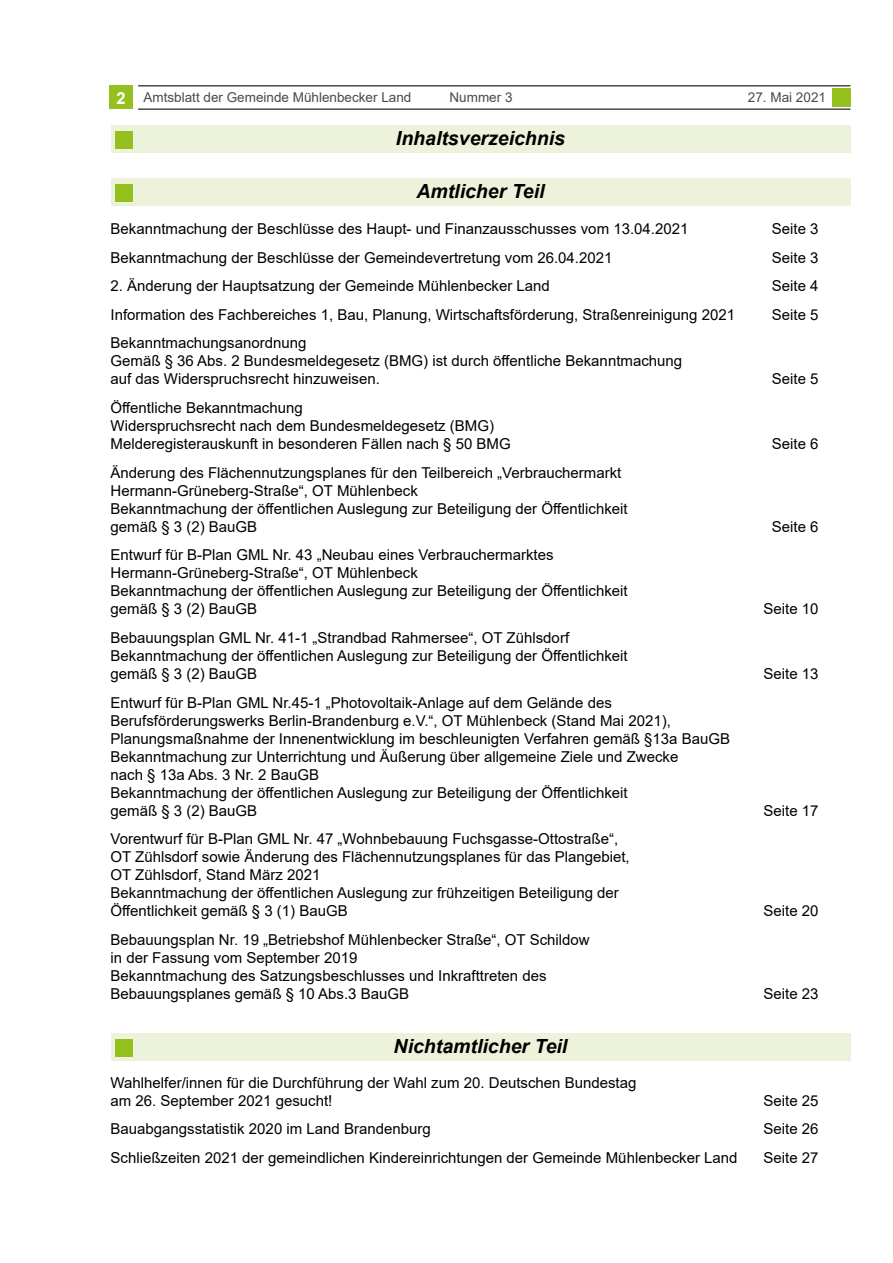
<style>
.page{position:relative;width:893px;height:1263px;background:#fff}
.page>*{position:absolute;margin:0;border:0;box-sizing:border-box;transform-origin:0 0}
.t1{font:italic 700 19.5px "Arial";color:#000}
.t2{font:15px/18px "Arial";color:#000}
.t3{font:13.5px "Arial";color:#4a4a49}
.s1{font-weight:700;font-size:16.5px;color:#fff}
</style>
<div class="page">
<div style="left:111px;top:125px;width:739px;height:28px;background:#ecf3da"></div>
<div style="left:109px;top:85px;width:24px;height:23px;background:#95c11f"></div>
<hr style="left:138px;top:85px;width:712px;height:2px;background:#4a4a49">
<hr style="left:138px;top:108px;width:712px;height:2px;background:#4a4a49">
<div style="left:115px;top:132px;width:18px;height:17px;background:#95c11f"></div>
<div style="left:832px;top:89px;width:18px;height:18px;background:#95c11f"></div>
<div style="left:111px;top:178px;width:739px;height:28px;background:#ecf3da"></div>
<div style="left:115px;top:185px;width:17px;height:17px;background:#95c11f"></div>
<div style="left:111px;top:1033px;width:739px;height:28px;background:#ecf3da"></div>
<div style="left:115px;top:1040px;width:17px;height:17px;background:#95c11f"></div>
<p class="t3" style="left:117px;top:88px;width:296px"><span class="s1">2</span> Amtsblatt der Gemeinde Mühlenbecker Land</p>
<p class="t3" style="left:449px;top:88px;width:65px">Nummer 3</p>
<p class="t3" style="left:748px;top:88px;width:80px">27. Mai 2021</p>
<h1 class="t1" style="left:396px;top:125px;width:171px">Inhaltsverzeichnis</h1>
<h1 class="t1" style="left:416px;top:178px;width:130px">Amtlicher Teil</h1>
<p class="t2" style="left:111px;top:219px;width:579px">Bekanntmachung der Beschlüsse des Haupt- und Finanzausschusses vom 13.04.2021</p>
<p class="t2" style="left:772px;top:219px;width:48px">Seite 3</p>
<p class="t2" style="left:111px;top:248px;width:503px">Bekanntmachung der Beschlüsse der Gemeindevertretung vom 26.04.2021</p>
<p class="t2" style="left:772px;top:248px;width:48px">Seite 3</p>
<p class="t2" style="left:111px;top:277px;width:441px">2. Änderung der Hauptsatzung der Gemeinde Mühlenbecker Land</p>
<p class="t2" style="left:772px;top:277px;width:48px">Seite 4</p>
<p class="t2" style="left:111px;top:305px;width:626px">Information des Fachbereiches 1, Bau, Planung, Wirtschaftsförderung, Straßenreinigung 2021</p>
<p class="t2" style="left:772px;top:305px;width:48px">Seite 5</p>
<p class="t2" style="left:111px;top:334px;width:573px">Bekanntmachungsanordnung<br>Gemäß § 36 Abs. 2 Bundesmeldegesetz (BMG) ist durch öffentliche Bekanntmachung auf das Widerspruchsrecht hinzuweisen.</p>
<p class="t2" style="left:772px;top:370px;width:48px">Seite 5</p>
<p class="t2" style="left:111px;top:399px;width:402px">Öffentliche Bekanntmachung<br>Widerspruchsrecht nach dem Bundesmeldegesetz (BMG)<br>Melderegisterauskunft in besonderen Fällen nach § 50 BMG</p>
<p class="t2" style="left:111px;top:463px;width:519px">Änderung des Flächennutzungsplanes für den Teilbereich „Verbrauchermarkt Hermann-Grüneberg-Straße“, OT Mühlenbeck<br>Bekanntmachung der öffentlichen Auslegung zur Beteiligung der Öffentlichkeit gemäß § 3 (2) BauGB</p>
<p class="t2" style="left:111px;top:546px;width:519px">Entwurf für B-Plan GML Nr. 43 „Neubau eines Verbrauchermarktes Hermann-Grüneberg-Straße“, OT Mühlenbeck<br>Bekanntmachung der öffentlichen Auslegung zur Beteiligung der Öffentlichkeit gemäß § 3 (2) BauGB</p>
<p class="t2" style="left:111px;top:629px;width:519px">Bebauungsplan GML Nr. 41-1 „Strandbad Rahmersee“, OT Zühlsdorf<br>Bekanntmachung der öffentlichen Auslegung zur Beteiligung der Öffentlichkeit gemäß § 3 (2) BauGB</p>
<p class="t2" style="left:111px;top:693px;width:621px">Entwurf für B-Plan GML Nr.45-1 „Photovoltaik-Anlage auf dem Gelände des Berufsförderungswerks Berlin-Brandenburg e.V.“, OT Mühlenbeck (Stand Mai 2021), Planungsmaßnahme der Innenentwicklung im beschleunigten Verfahren gemäß §13a BauGB Bekanntmachung zur Unterrichtung und Äußerung über allgemeine Ziele und Zwecke<br>nach § 13a Abs. 3 Nr. 2 BauGB<br>Bekanntmachung der öffentlichen Auslegung zur Beteiligung der Öffentlichkeit<br>gemäß § 3 (2) BauGB</p>
<p class="t2" style="left:111px;top:830px;width:521px">Vorentwurf für B-Plan GML Nr. 47 „Wohnbebauung Fuchsgasse-Ottostraße“, OT Zühlsdorf sowie Änderung des Flächennutzungsplanes für das Plangebiet, OT Zühlsdorf, Stand März 2021<br>Bekanntmachung der öffentlichen Auslegung zur frühzeitigen Beteiligung der Öffentlichkeit gemäß § 3 (1) BauGB</p>
<p class="t2" style="left:111px;top:930px;width:481px">Bebauungsplan Nr. 19 „Betriebshof Mühlenbecker Straße“, OT Schildow in der Fassung vom September 2019<br>Bekanntmachung des Satzungsbeschlusses und Inkrafttreten des Bebauungsplanes gemäß § 10 Abs.3 BauGB</p>
<h1 class="t1" style="left:394px;top:1033px;width:175px">Nichtamtlicher Teil</h1>
<p class="t2" style="left:111px;top:1073px;width:527px">Wahlhelfer/innen für die Durchführung der Wahl zum 20. Deutschen Bundestag am 26. September 2021 gesucht!</p>
<p class="t2" style="left:772px;top:435px;width:48px">Seite 6</p>
<p class="t2" style="left:772px;top:517px;width:48px">Seite 6</p>
<p class="t2" style="left:764px;top:600px;width:57px">Seite 10</p>
<p class="t2" style="left:764px;top:665px;width:57px">Seite 13</p>
<p class="t2" style="left:764px;top:801px;width:57px">Seite 17</p>
<p class="t2" style="left:764px;top:902px;width:57px">Seite 20</p>
<p class="t2" style="left:764px;top:984px;width:57px">Seite 23</p>
<p class="t2" style="left:764px;top:1091px;width:57px">Seite 25</p>
<p class="t2" style="left:111px;top:1120px;width:322px">Bauabgangsstatistik 2020 im Land Brandenburg</p>
<p class="t2" style="left:764px;top:1120px;width:57px">Seite 26</p>
<p class="t2" style="left:111px;top:1149px;width:628px">Schließzeiten 2021 der gemeindlichen Kindereinrichtungen der Gemeinde Mühlenbecker Land</p>
<p class="t2" style="left:764px;top:1149px;width:57px">Seite 27</p>
</div>
